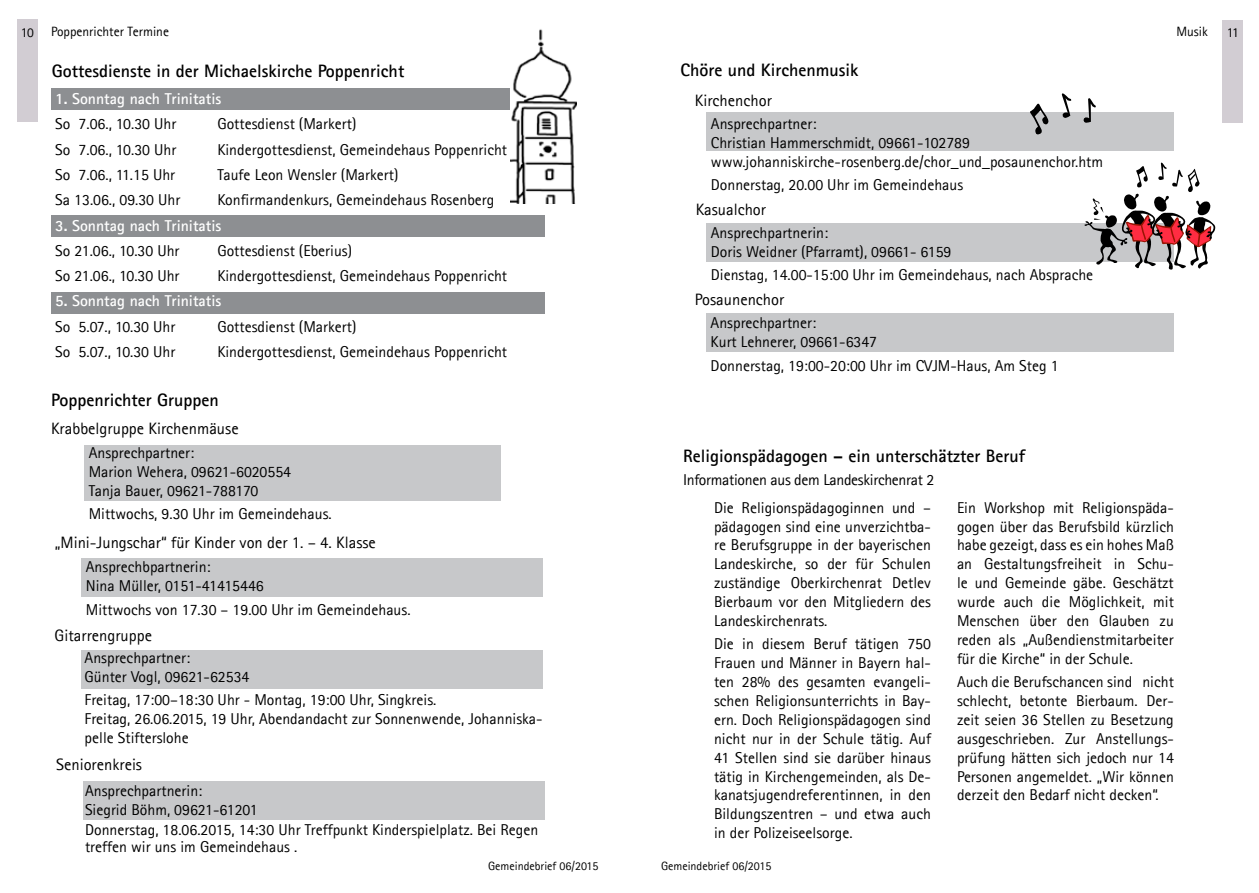
<style>
.page{position:relative;width:1259px;height:893px;background:#fff}
.page>*{position:absolute;margin:0;border:0;box-sizing:border-box;transform-origin:0 0}
.t1{font:700 18px "Agfa Rotis Sans Serif";color:#000}
.t2{font:16.5px "Agfa Rotis Sans Serif";color:#000}
.t3{font:15.75px/18.9px "Agfa Rotis Sans Serif";color:#000}
.t4{font:700 15.75px "Agfa Rotis Sans Serif";color:#fff}
.t5{font:15.75px "Agfa Rotis Sans Serif";letter-spacing:-.02em;color:#000}
.t6{font:13.5px "Agfa Rotis Sans Serif";color:#000}
.t7{font:12px "Agfa Rotis Sans Serif";color:#000}
</style>
<div class="page">
<div style="left:1222px;top:20px;width:21px;height:102px;background:#d2cdd3"></div>
<div style="left:17px;top:20px;width:20px;height:102px;background:#d2cdd3"></div>
<div style="left:706px;top:113px;width:467px;height:38px;background:#c7c8ca"></div>
<div style="left:706px;top:313px;width:467px;height:39px;background:#c7c8ca"></div>
<div style="left:706px;top:224px;width:467px;height:38px;background:#c7c8ca"></div>
<svg style="left:1084px;top:162px;width:131px;height:108px"></svg>
<svg style="left:1030px;top:104px;width:18px;height:30px"></svg>
<svg style="left:1061px;top:93px;width:10px;height:25px"></svg>
<svg style="left:1083px;top:98px;width:12px;height:25px"></svg>
<div style="left:82px;top:558px;width:461px;height:38px;background:#c7c8ca"></div>
<div style="left:82px;top:650px;width:461px;height:38px;background:#c7c8ca"></div>
<div style="left:83px;top:781px;width:462px;height:39px;background:#c7c8ca"></div>
<div style="left:84px;top:445px;width:416px;height:55px;background:#c7c8ca"></div>
<div style="left:51px;top:215px;width:493px;height:21px;background:#8d8f92"></div>
<div style="left:51px;top:292px;width:493px;height:21px;background:#8d8f92"></div>
<div style="left:51px;top:89px;width:493px;height:21px;background:#8d8f92"></div>
<img style="left:510px;top:29px;width:66px;height:174px">
<p class="t6" style="left:51px;top:23px;width:119px">Poppenrichter Termine</p>
<p class="t6" style="left:1176px;top:23px;width:33px">Musik</p>
<p class="t6" style="left:21px;top:24px;width:15px">10</p>
<p class="t6" style="left:1227px;top:25px;width:14px">11</p>
<p class="t1" style="left:52px;top:59px;width:354px">Gottesdienste in der Michaelskirche Poppenricht</p>
<p class="t1" style="left:680px;top:59px;width:180px">Chöre und Kirchenmusik</p>
<p class="t4" style="left:55px;top:89px;width:167px">1. Sonntag nach Trinitatis</p>
<p class="t3" style="left:55px;top:115px;width:123px">So 7.06., 10.30 Uhr</p>
<p class="t3" style="left:217px;top:115px;width:141px">Gottesdienst (Markert)</p>
<p class="t3" style="left:55px;top:140px;width:123px">So 7.06., 10.30 Uhr</p>
<p class="t3" style="left:217px;top:140px;width:291px">Kindergottesdienst, Gemeindehaus Poppenricht</p>
<p class="t3" style="left:55px;top:165px;width:121px">So 7.06., 11.15 Uhr</p>
<p class="t3" style="left:217px;top:165px;width:183px">Taufe Leon Wensler (Markert)</p>
<p class="t3" style="left:55px;top:190px;width:127px">Sa 13.06., 09.30 Uhr</p>
<p class="t3" style="left:217px;top:190px;width:279px">Konfirmandenkurs, Gemeindehaus Rosenberg</p>
<p class="t4" style="left:55px;top:215px;width:167px">3. Sonntag nach Trinitatis</p>
<p class="t3" style="left:55px;top:241px;width:126px">So 21.06., 10.30 Uhr</p>
<p class="t3" style="left:217px;top:241px;width:136px">Gottesdienst (Eberius)</p>
<p class="t3" style="left:55px;top:266px;width:126px">So 21.06., 10.30 Uhr</p>
<p class="t3" style="left:217px;top:266px;width:291px">Kindergottesdienst, Gemeindehaus Poppenricht</p>
<p class="t4" style="left:55px;top:291px;width:167px">5. Sonntag nach Trinitatis</p>
<p class="t3" style="left:55px;top:317px;width:122px">So 5.07., 10.30 Uhr</p>
<p class="t3" style="left:217px;top:317px;width:141px">Gottesdienst (Markert)</p>
<p class="t3" style="left:55px;top:342px;width:122px">So 5.07., 10.30 Uhr</p>
<p class="t3" style="left:217px;top:342px;width:291px">Kindergottesdienst, Gemeindehaus Poppenricht</p>
<p class="t1" style="left:51px;top:388px;width:169px">Poppenrichter Gruppen</p>
<p class="t2" style="left:51px;top:419px;width:189px">Krabbelgruppe Kirchenmäuse</p>
<p class="t3" style="left:89px;top:443px;width:204px">Ansprechpartner:<br>Marion Wehera, 09621-6020554<br>Tanja Bauer, 09621-788170</p>
<p class="t3" style="left:89px;top:504px;width:244px">Mittwochs, 9.30 Uhr im Gemeindehaus.</p>
<p class="t2" style="left:55px;top:532px;width:323px">„Mini-Jungschar“ für Kinder von der 1. – 4. Klasse</p>
<p class="t3" style="left:86px;top:558px;width:179px">Ansprechbpartnerin:<br>Nina Müller, 0151-41415446</p>
<p class="t3" style="left:86px;top:600px;width:326px">Mittwochs von 17.30 – 19.00 Uhr im Gemeindehaus.</p>
<p class="t2" style="left:55px;top:625px;width:99px">Gitarrengruppe</p>
<p class="t3" style="left:85px;top:648px;width:166px">Ansprechpartner:<br>Günter Vogl, 09621-62534</p>
<p class="t3" style="left:85px;top:690px;width:459px">Freitag, 17:00–18:30 Uhr - Montag, 19:00 Uhr, Singkreis.<br>Freitag, 26.06.2015, 19 Uhr, Abendandacht zur Sonnenwende, Johanniska&shy;pelle Stifterslohe</p>
<p class="t2" style="left:56px;top:754px;width:87px">Seniorenkreis</p>
<p class="t3" style="left:85px;top:781px;width:174px">Ansprechpartnerin:<br>Siegrid Böhm, 09621-61201</p>
<p class="t3" style="left:85px;top:822px;width:455px;line-height:16.5px">Donnerstag, 18.06.2015, 14:30 Uhr Treffpunkt Kinderspielplatz. Bei Regen treffen wir uns im Gemeindehaus .</p>
<p class="t2" style="left:695px;top:91px;width:79px">Kirchenchor</p>
<p class="t3" style="left:711px;top:114px;width:394px">Ansprechpartner:<br>Christian Hammerschmidt, 09661-102789 www.johanniskirche-rosenberg.de/chor_und_posaunenchor.htm</p>
<p class="t3" style="left:711px;top:175px;width:254px">Donnerstag, 20.00 Uhr im Gemeindehaus</p>
<p class="t2" style="left:696px;top:200px;width:72px">Kasualchor</p>
<p class="t3" style="left:711px;top:223px;width:242px">Ansprechpartnerin:<br>Doris Weidner (Pfarramt), 09661- 6159</p>
<p class="t3" style="left:711px;top:265px;width:384px">Dienstag, 14.00-15:00 Uhr im Gemeindehaus, nach Absprache</p>
<p class="t2" style="left:695px;top:290px;width:91px">Posaunenchor</p>
<p class="t3" style="left:710px;top:314px;width:168px">Ansprechpartner:<br>Kurt Lehnerer, 09661-6347</p>
<p class="t3" style="left:710px;top:356px;width:349px">Donnerstag, 19:00-20:00 Uhr im CVJM-Haus, Am Steg 1</p>
<p class="t1" style="left:683px;top:445px;width:343px">Religionspädagogen – ein unterschätzter Beruf</p>
<p class="t5" style="left:683px;top:471px;width:253px">Informationen aus dem Landeskirchenrat 2</p>
<p class="t3" style="left:957px;top:498px;width:218px;text-align:justify">Ein Workshop mit Religionspäda&shy;gogen über das Berufsbild kürzlich habe gezeigt, dass es ein hohes Maß an Gestaltungsfreiheit in Schu&shy;le und Gemeinde gäbe. Geschätzt wurde auch die Möglichkeit, mit Menschen über den Glauben zu reden als „Außendienstmitarbeiter für die Kirche“ in der Schule.</p>
<p class="t3" style="left:957px;top:672px;width:218px;text-align:justify">Auch die Berufschancen sind nicht schlecht, betonte Bierbaum. Der&shy;zeit seien 36 Stellen zu Besetzung ausgeschrieben. Zur Anstellungs&shy;prüfung hätten sich jedoch nur 14<br>Personen angemeldet. „Wir können derzeit den Bedarf nicht decken“.</p>
<p class="t3" style="left:714px;top:498px;width:218px;text-align:justify">Die Religionspädagoginnen und – pädagogen sind eine unverzichtba&shy;re Berufsgruppe in der bayerischen Landeskirche, so der für Schulen zuständige Oberkirchenrat Detlev Bierbaum vor den Mitgliedern des Landeskirchenrats.</p>
<p class="t3" style="left:714px;top:634px;width:218px;text-align:justify">Die in diesem Beruf tätigen 750<br>Frauen und Männer in Bayern hal&shy;ten 28% des gesamten evangeli&shy;schen Religionsunterrichts in Bay&shy;ern. Doch Religionspädagogen sind nicht nur in der Schule tätig. Auf 41 Stellen sind sie darüber hinaus tätig in Kirchengemeinden, als De&shy;kanatsjugendreferentinnen, in den Bildungszentren – und etwa auch in der Polizeiseelsorge.</p>
<p class="t7" style="left:488px;top:859px;width:112px">Gemeindebrief 06/2015</p>
<p class="t7" style="left:661px;top:859px;width:112px">Gemeindebrief 06/2015</p>
</div>
